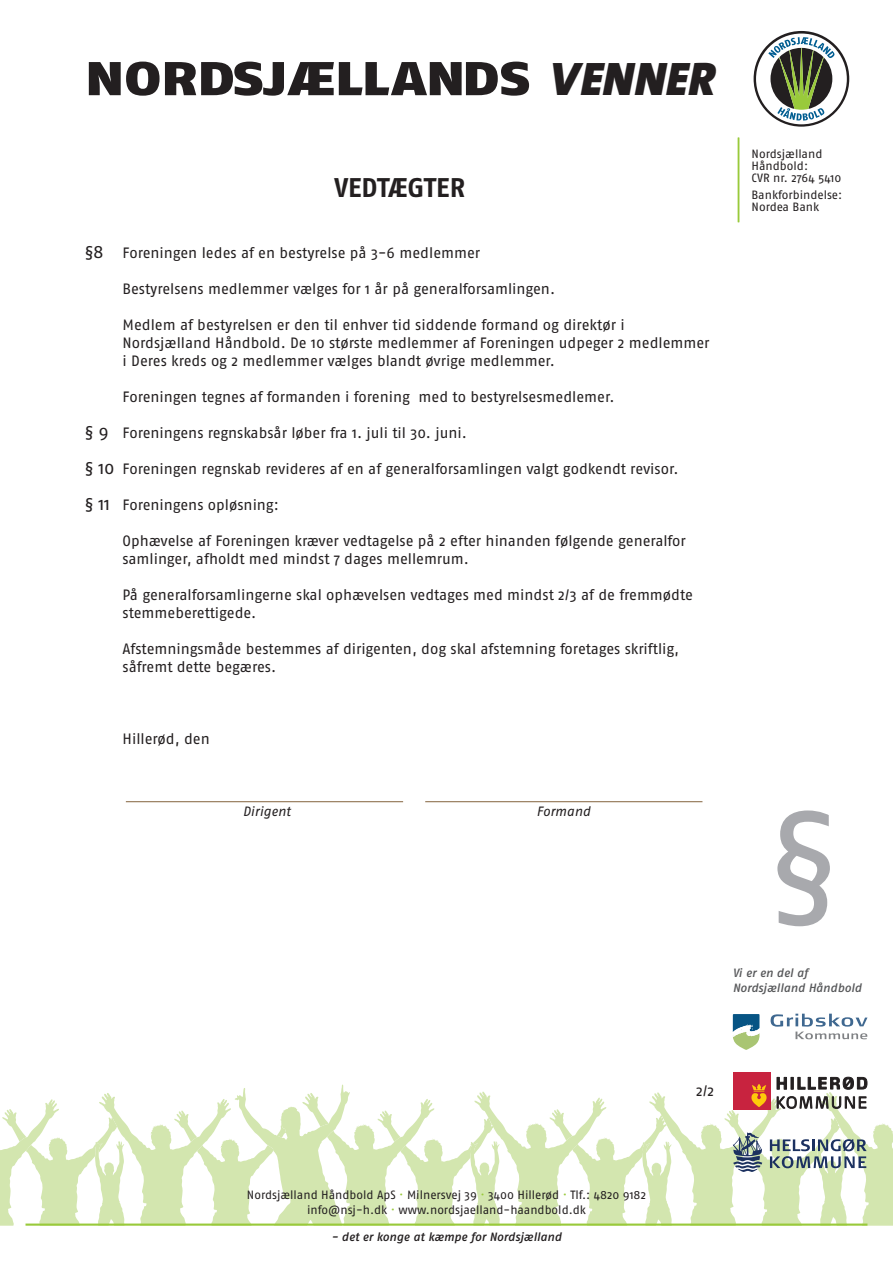
<style>
.page{position:relative;width:893px;height:1263px;background:#fff}
.page>*{position:absolute;margin:0;border:0;box-sizing:border-box;transform-origin:0 0}
.t1{font:150px "Fago No";color:#a8a9ad}
.t2{font:900 47.4px "Fago Ex";color:#231f20;scale:1.14 1}
.t3{font:700 27px "Fago No";color:#231f20}
.t4{font:18px "Fago No";color:#231f20}
.t5{font:15px/18px "Fago No";letter-spacing:-.005em;color:#231f20}
.t6{font:italic 13.5px "Fago No";color:#231f20}
.t7{font:12px/12px "Fago No";color:#231f20}
.t8{font:italic 12px "Fago No Med Tf";color:#231f20}
.t9{font:italic 12px/15px "Fago No Med Tf";color:#57585a}
.s1{font-family:"The Mix Black Caps";font-weight:400;font-style:italic}
.s2{font-size:18px}
.s3{color:#99ca3b}
</style>
<div class="page">
<svg style="left:754px;top:31px;width:95px;height:96px"></svg>
<hr style="left:738px;top:138px;width:1px;height:84px;background:#99ca3b">
<svg style="left:771px;top:1014px;width:96px;height:25px"></svg>
<svg style="left:733px;top:1014px;width:27px;height:36px"></svg>
<div style="left:733px;top:1072px;width:37px;height:38px;background:#c8233f"></div>
<svg style="left:0;top:1077px;width:893px;height:149px"></svg>
<hr style="left:126px;top:801px;width:277px;height:1px;background:#8b6d4a">
<hr style="left:425px;top:801px;width:277px;height:1px;background:#8b6d4a">
<h2 class="t2" style="left:85px;top:49px;width:554px">NORDSJÆLLANDS <span class="s1">VENNER</span></h2>
<h3 class="t3" style="left:334px;top:172px;width:132px">VEDTÆGTER</h3>
<p class="t4" style="left:85px;top:241px;width:20px">§8</p>
<p class="t5" style="left:123px;top:243px;width:359px">Foreningen ledes af en bestyrelse på 3-6 medlemmer</p>
<p class="t5" style="left:123px;top:279px;width:434px">Bestyrelsens medlemmer vælges for 1 år på generalforsamlingen.</p>
<p class="t5" style="left:123px;top:315px;width:589px">Medlem af bestyrelsen er den til enhver tid siddende formand og direktør i<br>Nordsjælland Håndbold. De 10 største medlemmer af Foreningen udpeger 2 medlemmer i Deres kreds og 2 medlemmer vælges blandt øvrige medlemmer.</p>
<p class="t5" style="left:123px;top:387px;width:493px">Foreningen tegnes af formanden i forening med to bestyrelsesmedlemer.</p>
<p class="t5" style="left:85px;top:423px;width:383px"><span class="s2">§ 9</span> Foreningens regnskabsår løber fra 1. juli til 30. juni.</p>
<p class="t5" style="left:85px;top:459px;width:595px"><span class="s2">§ 10</span> Foreningen regnskab revideres af en af generalforsamlingen valgt godkendt revisor.</p>
<p class="t5" style="left:85px;top:495px;width:195px"><span class="s2">§ 11</span> Foreningens opløsning:</p>
<p class="t5" style="left:123px;top:531px;width:565px">Ophævelse af Foreningen kræver vedtagelse på 2 efter hinanden følgende generalfor samlinger, afholdt med mindst 7 dages mellemrum.</p>
<p class="t5" style="left:123px;top:585px;width:572px">På generalforsamlingerne skal ophævelsen vedtages med mindst 2/3 af de fremmødte stemmeberettigede.</p>
<p class="t5" style="left:123px;top:639px;width:558px">Afstemningsmåde bestemmes af dirigenten, dog skal afstemning foretages skriftlig, såfremt dette begæres.</p>
<p class="t5" style="left:123px;top:729px;width:89px">Hillerød, den</p>
<p class="t7" style="left:752px;top:148px;width:91px">Nordsjælland<br>Håndbold:<br>CVR nr. 2764 5410</p>
<p class="t7" style="left:752px;top:189px;width:92px">Bankforbindelse:<br>Nordea Bank</p>
<p class="t6" style="left:243px;top:803px;width:49px">Dirigent</p>
<p class="t6" style="left:537px;top:803px;width:55px">Formand</p>
<h1 class="t1" style="left:770px;top:774px;width:69px">§</h1>
<p class="t9" style="left:733px;top:965px;width:130px">Vi er en del af<br>Nordsjælland Håndbold</p>
<p class="t5" style="left:696px;top:1082px;width:20px">2/2</p>
<p class="t7" style="left:247px;top:1187px;width:401px;line-height:15px;text-align:center">Nordsjælland Håndbold ApS <span class="s3">·</span> Milnersvej 39 <span class="s3">·</span> 3400 Hillerød <span class="s3">·</span> Tlf.: 4820 9182 info@nsj-h.dk <span class="s3">·</span> www.nordsjaelland-haandbold.dk</p>
<p class="t8" style="left:331px;top:1230px;width:232px">- det er konge at kæmpe for Nordsjælland</p>
</div>
